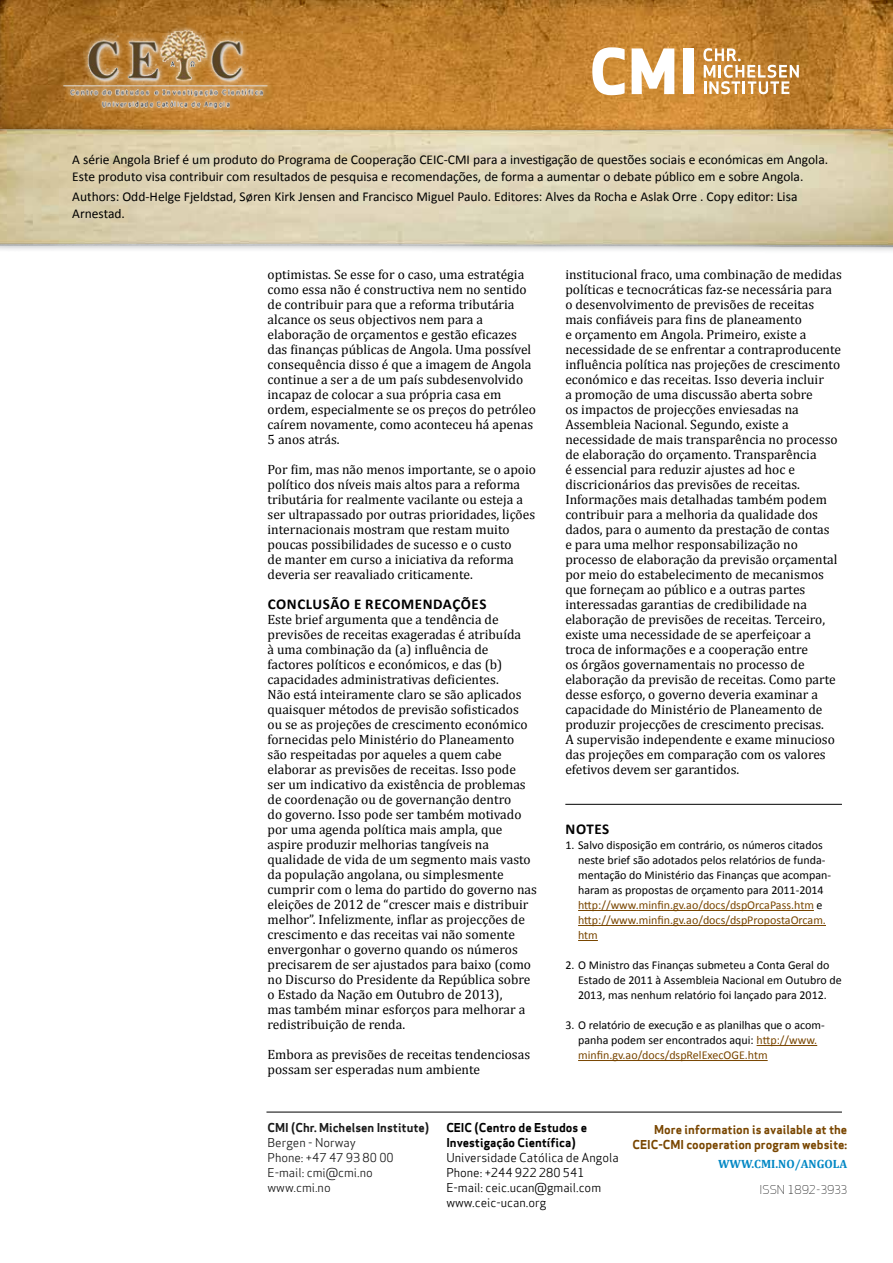
<style>
.page{position:relative;width:893px;height:1263px;background:#fff}
.page>*{position:absolute;margin:0;border:0;box-sizing:border-box;transform-origin:0 0}
.t1{font:700 15px "Calibri";letter-spacing:.035em;color:#000}
.t2{font:13.5px/15px "Cambria";color:#000}
.t3{font:13.5px/16.5px "Calibri";color:#000}
.t4{font:12px/15px "Calibri";color:#000}
.t5{font:12px/15px "Apex Sans Book T";color:#000}
.t6{font:12px/15px "Apex Sans Bold T";color:#000}
.t7{font:12px/15px "Apex Sans Bold T";color:#794600;text-align:right}
.t8{font:700 12px "Cambria";color:#0087c4}
.t9{font:12px "Apex Sans Light T";color:#000}
.s1{color:#794600}
</style>
<div class="page">
<img style="left:0;top:0;width:893px;height:124px">
<img style="left:0;top:124px;width:893px;height:127px">
<img style="left:0;top:129px;width:893px;height:116px">
<hr style="left:266px;top:1112px;width:576px;height:1px;background:#000">
<div style="left:47px;top:16px;width:243px;height:108px;background:#000;opacity:.75"></div>
<svg style="left:703px;top:48px;width:96px;height:46px"></svg>
<svg style="left:592px;top:47px;width:33px;height:48px"></svg>
<svg style="left:632px;top:48px;width:42px;height:46px"></svg>
<div style="left:683px;top:48px;width:10px;height:46px;background:#fff"></div>
<hr style="left:578px;top:910px;width:236px;height:1px;background:#794600">
<hr style="left:578px;top:925px;width:248px;height:1px;background:#794600">
<svg style="left:578px;top:940px;width:20px;height:1px"></svg>
<hr style="left:756px;top:1045px;width:61px;height:1px;background:#794600">
<hr style="left:578px;top:1060px;width:190px;height:1px;background:#794600">
<hr style="left:565px;top:804px;width:277px;height:1px;background:#000">
<p class="t3" style="left:72px;top:151px;width:757px">A série Angola Brief é um produto do Programa de Cooperação CEIC-CMI para a investigação de questões sociais e económicas em Angola.<br>Este produto visa contribuir com resultados de pesquisa e recomendações, de forma a aumentar o debate público em e sobre Angola.</p>
<p class="t3" style="left:72px;top:188px;width:727px">Authors: Odd-Helge Fjeldstad, Søren Kirk Jensen and Francisco Miguel Paulo. Editores: Alves da Rocha e Aslak Orre . Copy editor: Lisa<br>Arnestad.</p>
<p class="t2" style="left:268px;top:267px;width:270px">optimistas. Se esse for o caso, uma estratégia como essa não é constructiva nem no sentido de contribuir para que a reforma tributária alcance os seus objectivos nem para a elaboração de orçamentos e gestão eficazes das finanças públicas de Angola. Uma possível consequência disso é que a imagem de Angola continue a ser a de um país subdesenvolvido incapaz de colocar a sua própria casa em ordem, especialmente se os preços do petróleo caírem novamente, como aconteceu há apenas 5 anos atrás.</p>
<p class="t2" style="left:268px;top:462px;width:270px">Por fim, mas não menos importante, se o apoio político dos níveis mais altos para a reforma tributária for realmente vacilante ou esteja a ser ultrapassado por outras prioridades, lições internacionais mostram que restam muito poucas possibilidades de sucesso e o custo<br>de manter em curso a iniciativa da reforma deveria ser reavaliado criticamente.</p>
<p class="t1" style="left:268px;top:595px;width:220px">CONCLUSÃO E RECOMENDAÇÕES</p>
<p class="t2" style="left:268px;top:612px;width:271px">Este brief argumenta que a tendência de previsões de receitas exageradas é atribuída<br>à uma combinação da (a) influência de factores políticos e económicos, e das (b) capacidades administrativas deficientes.<br>Não está inteiramente claro se são aplicados quaisquer métodos de previsão sofisticados<br>ou se as projeções de crescimento económico fornecidas pelo Ministério do Planeamento são respeitadas por aqueles a quem cabe elaborar as previsões de receitas. Isso pode ser um indicativo da existência de problemas de coordenação ou de governanção dentro<br>do governo. Isso pode ser também motivado por uma agenda política mais ampla, que aspire produzir melhorias tangíveis na qualidade de vida de um segmento mais vasto da população angolana, ou simplesmente cumprir com o lema do partido do governo nas eleições de 2012 de “crescer mais e distribuir melhor”. Infelizmente, inflar as projecções de crescimento e das receitas vai não somente envergonhar o governo quando os números precisarem de ser ajustados para baixo (como no Discurso do Presidente da República sobre o Estado da Nação em Outubro de 2013),<br>mas também minar esforços para melhorar a redistribuição de renda.</p>
<p class="t2" style="left:268px;top:1047px;width:264px">Embora as previsões de receitas tendenciosas possam ser esperadas num ambiente</p>
<p class="t2" style="left:565px;top:267px;width:278px">institucional fraco, uma combinação de medidas políticas e tecnocráticas faz-se necessária para o desenvolvimento de previsões de receitas mais confiáveis para fins de planeamento<br>e orçamento em Angola. Primeiro, existe a necessidade de se enfrentar a contraproducente influência política nas projeções de crescimento económico e das receitas. Isso deveria incluir<br>a promoção de uma discussão aberta sobre<br>os impactos de projecções enviesadas na Assembleia Nacional. Segundo, existe a necessidade de mais transparência no processo de elaboração do orçamento. Transparência<br>é essencial para reduzir ajustes ad hoc e discricionários das previsões de receitas.<br>Informações mais detalhadas também podem contribuir para a melhoria da qualidade dos dados, para o aumento da prestação de contas<br>e para uma melhor responsabilização no processo de elaboração da previsão orçamental por meio do estabelecimento de mecanismos que forneçam ao público e a outras partes interessadas garantias de credibilidade na elaboração de previsões de receitas. Terceiro, existe uma necessidade de se aperfeiçoar a troca de informações e a cooperação entre<br>os órgãos governamentais no processo de elaboração da previsão de receitas. Como parte desse esforço, o governo deveria examinar a capacidade do Ministério de Planeamento de produzir projecções de crescimento precisas.<br>A supervisão independente e exame minucioso das projeções em comparação com os valores efetivos devem ser garantidos.</p>
<p class="t1" style="left:566px;top:820px;width:45px">NOTES</p>
<p class="t4" style="left:578px;top:837px;width:255px;text-indent:-13px">1. Salvo disposição em contrário, os números citados neste brief são adotados pelos relatórios de funda&shy;mentação do Ministério das Finanças que acompan&shy;haram as propostas de orçamento para 2011-2014 <span class="s1">http://www.minfin.gv.ao/docs/dspOrcaPass.htm</span> e <span class="s1">http://www.minfin.gv.ao/docs/dspPropostaOrcam. htm</span></p>
<p class="t4" style="left:578px;top:957px;width:265px;text-indent:-13px">2. O Ministro das Finanças submeteu a Conta Geral do<br>Estado de 2011 à Assembleia Nacional em Outubro de<br>2013, mas nenhum relatório foi lançado para 2012.</p>
<p class="t4" style="left:578px;top:1017px;width:248px;text-indent:-13px">3. O relatório de execução e as planilhas que o acom&shy;panha podem ser encontrados aqui: <span class="s1">http://www. minfin.gv.ao/docs/dspRelExecOGE.htm</span></p>
<p class="t6" style="left:268px;top:1119px;width:163px">CMI (Chr. Michelsen Institute)</p>
<p class="t5" style="left:268px;top:1134px;width:128px">Bergen - Norway<br>Phone: +47 47 93 80 00<br>E-mail: cmi@cmi.no www.cmi.no</p>
<p class="t6" style="left:446px;top:1119px;width:142px">CEIC (Centro de Estudos e<br>Investigação Científica)</p>
<p class="t5" style="left:446px;top:1149px;width:174px">Universidade Católica de Angola<br>Phone: +244 922 280 541<br>E-mail: ceic.ucan@gmail.com www.ceic-ucan.org</p>
<p class="t7" style="left:633px;top:1122px;width:216px">More information is available at the<br>CEIC-CMI cooperation program website:</p>
<p class="t8" style="left:718px;top:1157px;width:131px">WWW.CMI.NO/ANGOLA</p>
<p class="t9" style="left:760px;top:1182px;width:89px">ISSN 1892-3933</p>
</div>
